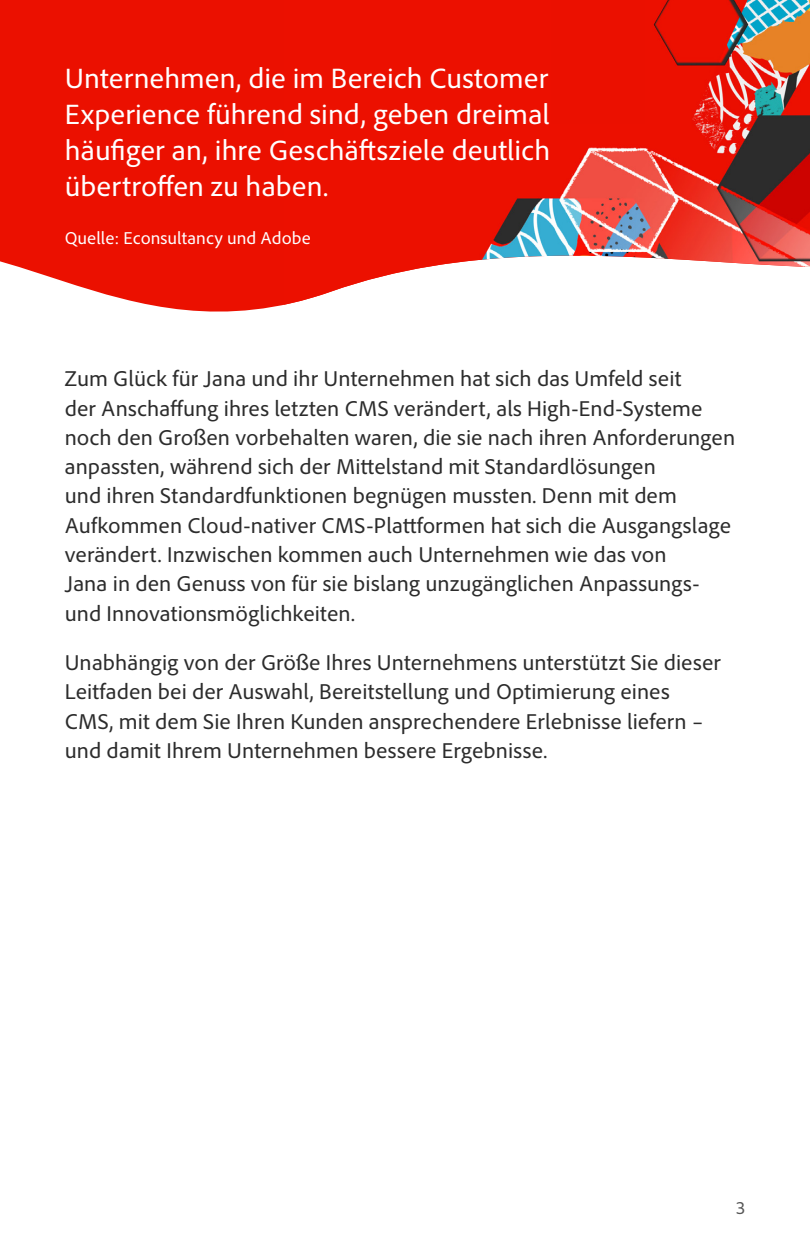
<style>
.page{position:relative;width:810px;height:1256px;background:#fff}
.page>*{position:absolute;margin:0;border:0;box-sizing:border-box;transform-origin:0 0}
.Pull_Quote{font:29.25px/36px "Adobe Clean";color:#fff;text-align:justify}
.Body{font:22.5px/29.2px "Adobe Clean";color:#2c2c2c}
.Pull_Quote_Author_Ti{font:18px "Adobe Clean";color:#fff}
.t1{font:18px "Adobe Clean";color:#2c2c2c}
</style>
<div class="page">
<div style="left:0;top:0;width:284px;height:312px;background:#eb1000"></div>
<img style="left:284px;top:0;width:526px;height:305px">
<div style="left:552px;top:0;width:93px;height:123px;background:#eb1000"></div>
<p class="Pull_Quote" style="left:65px;top:60px;width:487px">Unternehmen, die im Bereich Customer Experience führend sind, geben dreimal häufiger an, ihre Geschäftsziele deutlich übertroffen zu haben.</p>
<p class="Pull_Quote_Author_Ti" style="left:65px;top:227px;width:248px">Quelle: Econsultancy und Adobe</p>
<p class="Body" style="left:65px;top:364px;width:672px">Zum Glück für Jana und ihr Unternehmen hat sich das Umfeld seit<br>der Anschaffung ihres letzten CMS verändert, als High-End-Systeme noch den Großen vorbehalten waren, die sie nach ihren Anforderungen anpassten, während sich der Mittelstand mit Standardlösungen<br>und ihren Standardfunktionen begnügen mussten. Denn mit dem Aufkommen Cloud-nativer CMS-Plattformen hat sich die Ausgangslage verändert. Inzwischen kommen auch Unternehmen wie das von<br>Jana in den Genuss von für sie bislang unzugänglichen Anpassungs&shy;und Innovationsmöglichkeiten.</p>
<p class="Body" style="left:65px;top:647px;width:658px">Unabhängig von der Größe Ihres Unternehmens unterstützt Sie dieser Leitfaden bei der Auswahl, Bereitstellung und Optimierung eines CMS, mit dem Sie Ihren Kunden ansprechendere Erlebnisse liefern – und damit Ihrem Unternehmen bessere Ergebnisse.</p>
<p class="t1" style="left:736px;top:1197px;width:11px">3</p>
</div>
